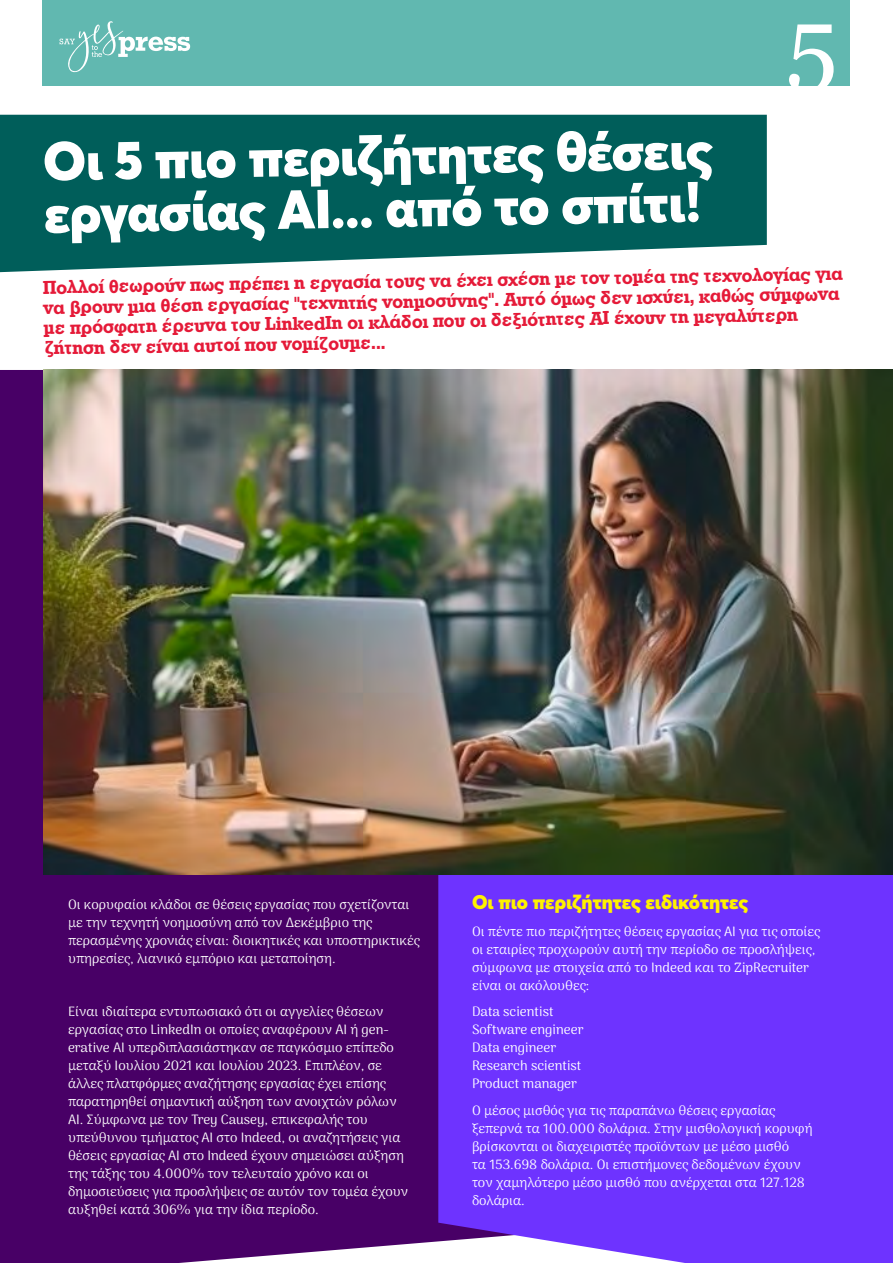
<style>
.page{position:relative;width:893px;height:1263px;background:#fff}
.page>*{position:absolute;margin:0;border:0;box-sizing:border-box;transform-origin:0 0}
.t1{font:97.5px "Georgia";color:#fff}
.t2{font:900 54px/52.5px "Averta";color:#fff}
.t3{font:19.5px/20.2px "UB Rockwell Bold";color:#e51a38}
.t4{font:900 19.5px "Averta";color:#fff200}
.t5{font:100 13.5px/18px "Arima";color:#fff}
</style>
<div class="page">
<div style="left:0;top:370px;width:438px;height:893px;background:#480066"></div>
<div style="left:438px;top:874px;width:455px;height:389px;background:#6e33ff"></div>
<div style="left:43px;top:0;width:807px;height:85px;background:#61b8b0"></div>
<svg style="left:60px;top:21px;width:130px;height:51px"></svg>
<svg style="left:0;top:115px;width:767px;height:157px;background:#156b68"></svg>
<img style="left:43px;top:370px;width:850px;height:504px">
<h2 class="t2" style="left:43px;top:134px;width:671px;rotate:-1deg">Οι 5 πιο περιζήτητες θέσεις εργασίας AI... από το σπίτι!</h2>
<h1 class="t1" style="left:786px;top:-29px;width:53px">5</h1>
<p class="t3" style="left:43px;top:277px;width:801px;rotate:-1deg">Πολλοί θεωρούν πως πρέπει η εργασία τους να έχει σχέση με τον τομέα της τεχνολογίας για να βρουν μια θέση εργασίας "τεχνητής νοημοσύνης". Αυτό όμως δεν ισχύει, καθώς σύμφωνα με πρόσφατη έρευνα του LinkedIn οι κλάδοι που οι δεξιότητες ΑΙ έχουν τη μεγαλύτερη ζήτηση δεν είναι αυτοί που νομίζουμε...</p>
<p class="t5" style="left:68px;top:895px;width:353px">Οι κορυφαίοι κλάδοι σε θέσεις εργασίας που σχετίζονται με την τεχνητή νοημοσύνη από τον Δεκέμβριο της περασμένης χρονιάς είναι: διοικητικές και υποστηρικτικές υπηρεσίες, λιανικό εμπόριο και μεταποίηση.</p>
<p class="t5" style="left:68px;top:1002px;width:342px">Είναι ιδιαίτερα εντυπωσιακό ότι οι αγγελίες θέσεων εργασίας στο LinkedIn οι οποίες αναφέρουν AI ή gen&shy;erative AI υπερδιπλασιάστηκαν σε παγκόσμιο επίπεδο μεταξύ Ιουλίου 2021 και Ιουλίου 2023. Επιπλέον, σε άλλες πλατφόρμες αναζήτησης εργασίας έχει επίσης παρατηρηθεί σημαντική αύξηση των ανοιχτών ρόλων ΑΙ. Σύμφωνα με τον Trey Causey, επικεφαλής του υπεύθυνου τμήματος AI στο Indeed, οι αναζητήσεις για θέσεις εργασίας AI στο Indeed έχουν σημειώσει αύξηση της τάξης του 4.000% τον τελευταίο χρόνο και οι δημοσιεύσεις για προσλήψεις σε αυτόν τον τομέα έχουν αυξηθεί κατά 306% για την ίδια περίοδο.</p>
<h3 class="t4" style="left:472px;top:889px;width:278px">Οι πιο περιζήτητες ειδικότητες</h3>
<p class="t5" style="left:472px;top:922px;width:350px">Οι πέντε πιο περιζήτητες θέσεις εργασίας AI για τις οποίες οι εταιρίες προχωρούν αυτή την περίοδο σε προσλήψεις, σύμφωνα με στοιχεία από το Indeed και το ZipRecruiter είναι οι ακόλουθες:</p>
<p class="t5" style="left:472px;top:1002px;width:113px">Data scientist<br>Software engineer<br>Data engineer<br>Research scientist<br>Product manager</p>
<p class="t5" style="left:472px;top:1101px;width:342px">Ο μέσος μισθός για τις παραπάνω θέσεις εργασίας ξεπερνά τα 100.000 δολάρια. Στην μισθολογική κορυφή βρίσκονται οι διαχειριστές προϊόντων με μέσο μισθό<br>τα 153.698 δολάρια. Οι επιστήμονες δεδομένων έχουν τον χαμηλότερο μέσο μισθό που ανέρχεται στα 127.128 δολάρια.</p>
</div>
